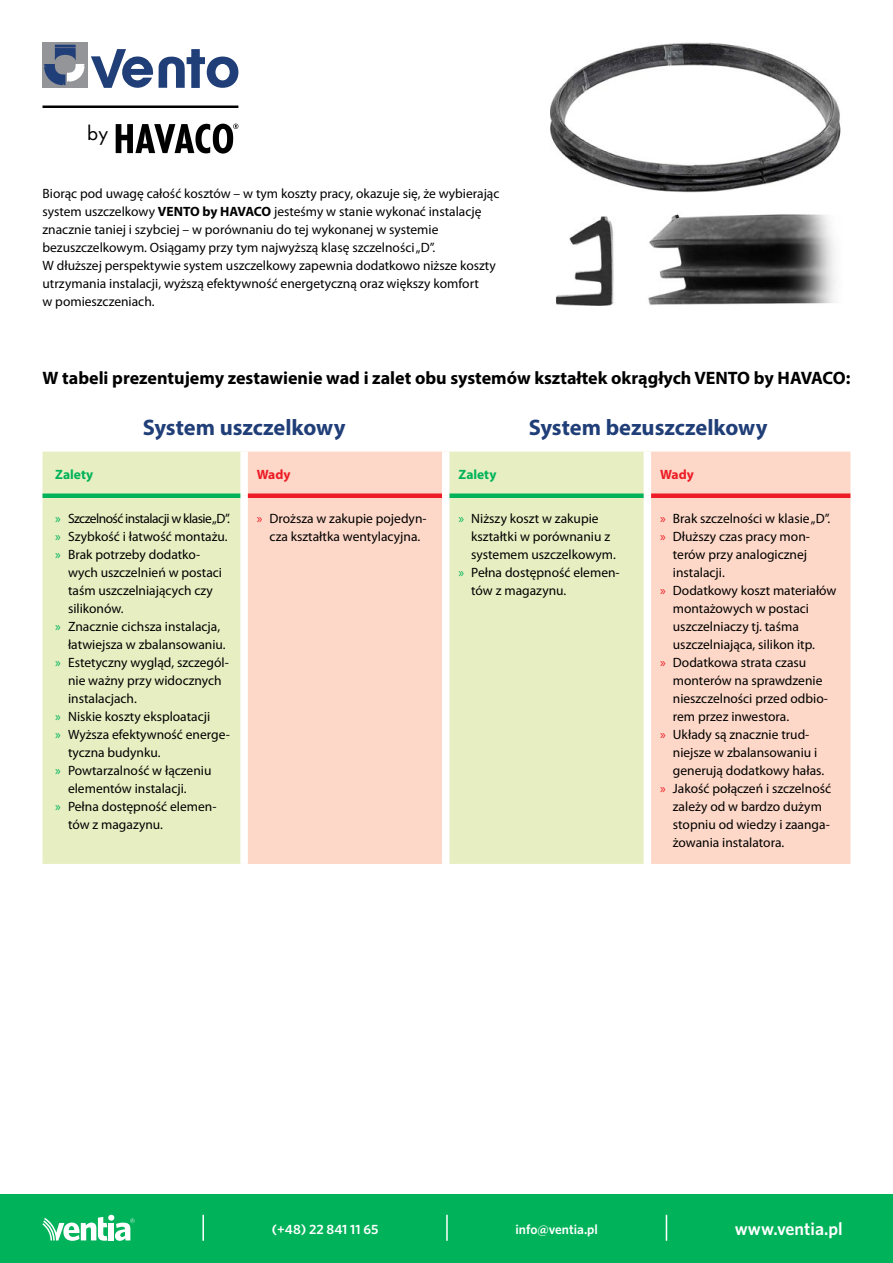
<style>
.page{position:relative;width:893px;height:1263px;background:#fff}
.page>*{position:absolute;margin:0;border:0;box-sizing:border-box;transform-origin:0 0}
.t1{font:700 22.5px "Myriad Pro";color:#203e78}
.t2{font:21.15px "Futura PT Book";color:#000}
.t3{font:700 18px "Myriad Pro";color:#000}
.t4{font:600 18px "Whitney";color:#fff}
.t5{font:13.5px/18px "Myriad Pro";color:#000}
.t6{font:600 13.5px "Whitney";color:#fff}
.t7{font:700 13.5px "Myriad Pro";color:#00b259}
.t8{font:700 13.5px "Myriad Pro";color:#ed1c26}
.s1{font-weight:700}
.s2{color:#00b259}
.s3{color:#ed1c26}
</style>
<div class="page">
<div style="left:0;top:1195px;width:893px;height:68px;background:#00b259"></div>
<svg style="left:43px;top:1215px;width:92px;height:26px"></svg>
<hr style="left:446px;top:1215px;width:2px;height:26px;background:#fff">
<hr style="left:202px;top:1215px;width:2px;height:26px;background:#fff">
<svg style="left:666px;top:1215px;width:1px;height:26px"></svg>
<img style="left:551px;top:43px;width:290px;height:263px">
<div style="left:43px;top:452px;width:197px;height:412px;background:#e7efc2"></div>
<div style="left:248px;top:452px;width:602px;height:412px;background:#fdd7c7"></div>
<div style="left:449px;top:452px;width:195px;height:412px;background:#e7efc2"></div>
<div style="left:442px;top:452px;width:7px;height:44px;background:#fff"></div>
<div style="left:644px;top:452px;width:7px;height:44px;background:#fff"></div>
<div style="left:442px;top:496px;width:7px;height:368px;background:#fff"></div>
<div style="left:644px;top:496px;width:7px;height:368px;background:#fff"></div>
<div style="left:43px;top:493px;width:197px;height:5px;background:#00b259"></div>
<div style="left:248px;top:493px;width:194px;height:5px;background:#ed1c26"></div>
<div style="left:449px;top:493px;width:195px;height:5px;background:#00b259"></div>
<div style="left:651px;top:493px;width:199px;height:5px;background:#ed1c26"></div>
<div style="left:43px;top:43px;width:45px;height:45px;background:#939598"></div>
<svg style="left:44px;top:48px;width:41px;height:37px"></svg>
<hr style="left:55px;top:45px;width:21px;height:3px;background:#203e78">
<svg style="left:91px;top:49px;width:147px;height:39px"></svg>
<svg style="left:116px;top:124px;width:122px;height:30px"></svg>
<hr style="left:43px;top:106px;width:195px;height:2px;background:#000">
<h2 class="t2" style="left:87px;top:120px;width:22px">by</h2>
<p class="t5" style="left:43px;top:184px;width:458px">Biorąc pod uwagę całość kosztów – w tym koszty pracy, okazuje się, że wybierając system uszczelkowy <span class="s1">VENTO by HAVACO</span> jesteśmy w stanie wykonać instalację znacznie taniej i szybciej – w porównaniu do tej wykonanej w systemie bezuszczelkowym. Osiągamy przy tym najwyższą klasę szczelności „D”.<br>W dłuższej perspektywie system uszczelkowy zapewnia dodatkowo niższe koszty utrzymania instalacji, wyższą efektywność energetyczną oraz większy komfort<br>w pomieszczeniach.</p>
<h3 class="t3" style="left:43px;top:366px;width:809px">W tabeli prezentujemy zestawienie wad i zalet obu systemów kształtek okrągłych VENTO by HAVACO:</h3>
<h1 class="t1" style="left:143px;top:412px;width:204px">System uszczelkowy</h1>
<h1 class="t1" style="left:529px;top:412px;width:240px">System bezuszczelkowy</h1>
<p class="t7" style="left:55px;top:465px;width:39px">Zalety</p>
<p class="t8" style="left:257px;top:465px;width:35px">Wady</p>
<p class="t7" style="left:458px;top:465px;width:39px">Zalety</p>
<p class="t8" style="left:660px;top:465px;width:35px">Wady</p>
<p class="t5" style="left:55px;top:509px;width:176px"><span class="s2">»</span> Szczelność instalacji w klasie „D”. <span class="s2">»</span> Szybkość i łatwość montażu. <span class="s2">»</span> Brak potrzeby dodatko-</p>
<p class="t5" style="left:68px;top:563px;width:156px">wych uszczelnień w postaci</p>
<p class="t5" style="left:68px;top:581px;width:146px">taśm uszczelniających czy</p>
<p class="t5" style="left:68px;top:599px;width:57px">silikonów.</p>
<p class="t5" style="left:55px;top:617px;width:166px"><span class="s2">»</span> Znacznie cichsza instalacja,</p>
<p class="t5" style="left:68px;top:635px;width:159px">łatwiejsza w zbalansowaniu.</p>
<p class="t5" style="left:55px;top:653px;width:175px"><span class="s2">»</span> Estetyczny wygląd, szczegól-</p>
<p class="t5" style="left:68px;top:671px;width:155px">nie ważny przy widocznych</p>
<p class="t5" style="left:68px;top:689px;width:70px">instalacjach.</p>
<p class="t5" style="left:55px;top:707px;width:156px"><span class="s2">»</span> Niskie koszty eksploatacji</p>
<p class="t5" style="left:55px;top:725px;width:176px"><span class="s2">»</span> Wyższa efektywność energe-</p>
<p class="t5" style="left:68px;top:743px;width:94px">tyczna budynku.</p>
<p class="t5" style="left:55px;top:761px;width:158px"><span class="s2">»</span> Powtarzalność w łączeniu</p>
<p class="t5" style="left:68px;top:779px;width:120px">elementów instalacji.</p>
<p class="t5" style="left:55px;top:797px;width:163px"><span class="s2">»</span> Pełna dostępność elemen-</p>
<p class="t5" style="left:68px;top:815px;width:97px">tów z magazynu.</p>
<p class="t5" style="left:660px;top:509px;width:172px"><span class="s3">»</span> Brak szczelności w klasie „D”.</p>
<p class="t5" style="left:660px;top:527px;width:151px"><span class="s3">»</span> Dłuższy czas pracy mon-</p>
<p class="t5" style="left:673px;top:545px;width:136px">terów przy analogicznej</p>
<p class="t5" style="left:673px;top:563px;width:53px">instalacji.</p>
<p class="t5" style="left:660px;top:581px;width:178px"><span class="s3">»</span> Dodatkowy koszt materiałów</p>
<p class="t5" style="left:673px;top:599px;width:138px">montażowych w postaci</p>
<p class="t5" style="left:673px;top:617px;width:128px">uszczelniaczy tj. taśma</p>
<p class="t5" style="left:673px;top:635px;width:144px">uszczelniająca, silikon itp.</p>
<p class="t5" style="left:660px;top:653px;width:148px"><span class="s3">»</span> Dodatkowa strata czasu</p>
<p class="t5" style="left:673px;top:671px;width:151px">monterów na sprawdzenie</p>
<p class="t5" style="left:673px;top:689px;width:157px">nieszczelności przed odbio-</p>
<p class="t5" style="left:673px;top:707px;width:118px">rem przez inwestora.</p>
<p class="t5" style="left:660px;top:725px;width:151px"><span class="s3">»</span> Układy są znacznie trud-</p>
<p class="t5" style="left:673px;top:743px;width:146px">niejsze w zbalansowaniu i</p>
<p class="t5" style="left:673px;top:761px;width:153px">generują dodatkowy hałas.</p>
<p class="t5" style="left:660px;top:779px;width:173px"><span class="s3">»</span> Jakość połączeń i szczelność</p>
<p class="t5" style="left:673px;top:797px;width:151px">zależy od w bardzo dużym</p>
<p class="t5" style="left:673px;top:815px;width:158px">stopniu od wiedzy i zaanga-</p>
<p class="t5" style="left:673px;top:833px;width:113px">żowania instalatora.</p>
<p class="t5" style="left:257px;top:509px;width:171px;text-align:center"><span class="s3">»</span> Droższa w zakupie pojedyn&shy;cza kształtka wentylacyjna.</p>
<p class="t5" style="left:458px;top:509px;width:142px"><span class="s2">»</span> Niższy koszt w zakupie</p>
<p class="t5" style="left:471px;top:527px;width:140px">kształtki w porównaniu z</p>
<p class="t5" style="left:471px;top:545px;width:146px">systemem uszczelkowym.</p>
<p class="t5" style="left:458px;top:563px;width:163px"><span class="s2">»</span> Pełna dostępność elemen-</p>
<p class="t5" style="left:471px;top:581px;width:97px">tów z magazynu.</p>
<p class="t6" style="left:272px;top:1220px;width:108px">(+48) 22 841 11 65</p>
<p class="t6" style="left:515px;top:1220px;width:84px">info@ventia.pl</p>
<h3 class="t4" style="left:735px;top:1217px;width:109px">www.ventia.pl</h3>
</div>
